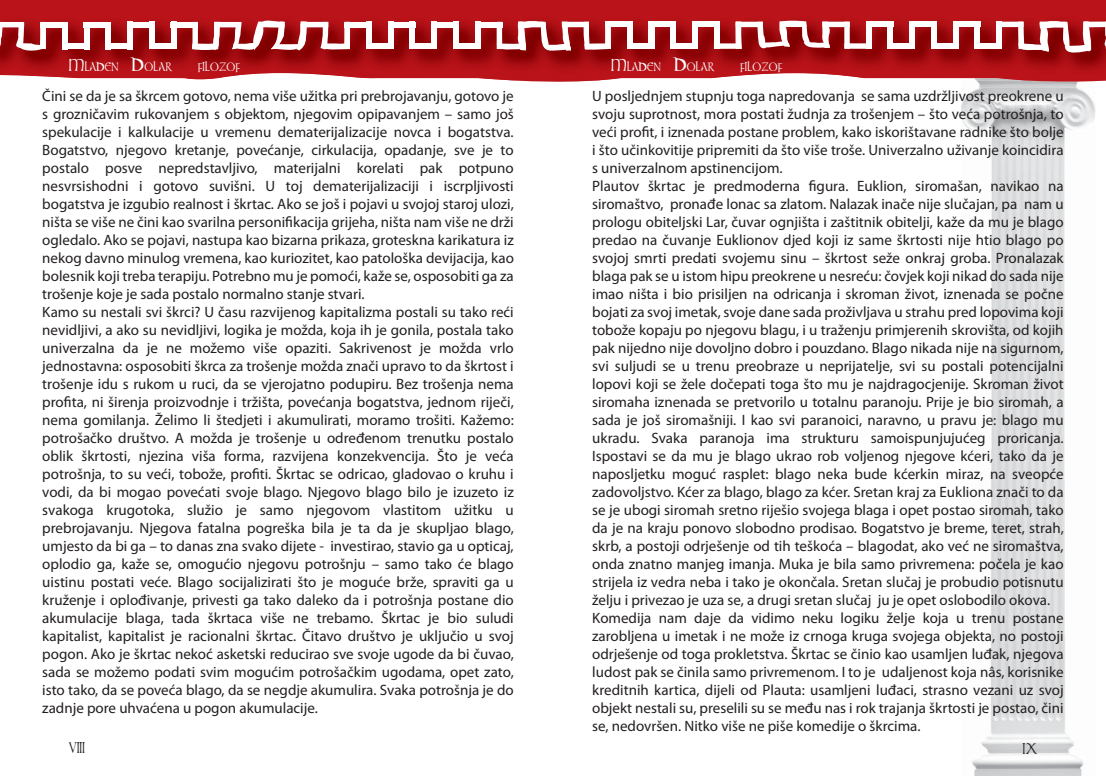
<style>
.page{position:relative;width:1106px;height:776px;background:#fff}
.page>*{position:absolute;margin:0;border:0;box-sizing:border-box;transform-origin:0 0}
.t1{font:18.75px "timesnewvespasian";color:#fff}
.t2{font:15px/18px "Myriad Pro";color:#231f20}
.t3{font:15px "timesnewvespasian";color:#231f20}
</style>
<div class="page">
<img style="left:961px;top:84px;width:134px;height:692px">
<svg style="left:0;top:0;width:1106px;height:84px;fill:#ba1319"></svg>
<img style="left:0;top:10px;width:1106px;height:70px">
<svg style="left:0;top:22px;width:51px;height:35px"></svg>
<div style="left:40px;top:22px;width:28px;height:5px;background:#fff"></div>
<div style="left:62px;top:22px;width:6px;height:27px;background:#fff"></div>
<div style="left:62px;top:44px;width:27px;height:5px;background:#fff"></div>
<div style="left:84px;top:22px;width:5px;height:27px;background:#fff"></div>
<div style="left:84px;top:22px;width:27px;height:5px;background:#fff"></div>
<div style="left:106px;top:22px;width:5px;height:27px;background:#fff"></div>
<div style="left:106px;top:44px;width:27px;height:5px;background:#fff"></div>
<div style="left:127px;top:22px;width:6px;height:27px;background:#fff"></div>
<div style="left:127px;top:22px;width:27px;height:5px;background:#fff"></div>
<div style="left:149px;top:22px;width:5px;height:27px;background:#fff"></div>
<div style="left:149px;top:44px;width:27px;height:5px;background:#fff"></div>
<div style="left:171px;top:22px;width:5px;height:27px;background:#fff"></div>
<div style="left:171px;top:22px;width:27px;height:5px;background:#fff"></div>
<svg style="left:192px;top:17px;width:158px;height:38px"></svg>
<div style="left:344px;top:22px;width:28px;height:5px;background:#fff"></div>
<div style="left:366px;top:22px;width:6px;height:27px;background:#fff"></div>
<div style="left:366px;top:44px;width:27px;height:5px;background:#fff"></div>
<div style="left:388px;top:22px;width:5px;height:27px;background:#fff"></div>
<div style="left:388px;top:22px;width:27px;height:5px;background:#fff"></div>
<div style="left:410px;top:22px;width:5px;height:27px;background:#fff"></div>
<div style="left:410px;top:44px;width:27px;height:5px;background:#fff"></div>
<div style="left:431px;top:22px;width:6px;height:27px;background:#fff"></div>
<div style="left:431px;top:22px;width:27px;height:5px;background:#fff"></div>
<div style="left:453px;top:22px;width:5px;height:27px;background:#fff"></div>
<div style="left:453px;top:44px;width:27px;height:5px;background:#fff"></div>
<div style="left:475px;top:22px;width:5px;height:27px;background:#fff"></div>
<div style="left:475px;top:22px;width:27px;height:5px;background:#fff"></div>
<svg style="left:496px;top:20px;width:114px;height:35px"></svg>
<div style="left:605px;top:22px;width:27px;height:5px;background:#fff"></div>
<div style="left:627px;top:22px;width:5px;height:27px;background:#fff"></div>
<div style="left:627px;top:43px;width:27px;height:6px;background:#fff"></div>
<div style="left:648px;top:22px;width:6px;height:27px;background:#fff"></div>
<div style="left:648px;top:22px;width:28px;height:5px;background:#fff"></div>
<div style="left:670px;top:22px;width:6px;height:27px;background:#fff"></div>
<div style="left:670px;top:43px;width:27px;height:6px;background:#fff"></div>
<div style="left:692px;top:22px;width:5px;height:27px;background:#fff"></div>
<div style="left:692px;top:22px;width:27px;height:5px;background:#fff"></div>
<svg style="left:714px;top:20px;width:157px;height:33px"></svg>
<div style="left:866px;top:22px;width:5px;height:27px;background:#fff"></div>
<div style="left:866px;top:22px;width:27px;height:5px;background:#fff"></div>
<div style="left:887px;top:22px;width:6px;height:27px;background:#fff"></div>
<div style="left:887px;top:43px;width:28px;height:6px;background:#fff"></div>
<div style="left:909px;top:22px;width:6px;height:27px;background:#fff"></div>
<div style="left:909px;top:22px;width:27px;height:5px;background:#fff"></div>
<div style="left:931px;top:22px;width:5px;height:27px;background:#fff"></div>
<div style="left:931px;top:43px;width:27px;height:6px;background:#fff"></div>
<div style="left:953px;top:22px;width:5px;height:27px;background:#fff"></div>
<div style="left:953px;top:22px;width:27px;height:5px;background:#fff"></div>
<div style="left:974px;top:22px;width:6px;height:27px;background:#fff"></div>
<div style="left:974px;top:43px;width:27px;height:6px;background:#fff"></div>
<svg style="left:996px;top:20px;width:110px;height:37px"></svg>
<p class="t1" style="left:68px;top:54px;width:105px">Mladen Dolar</p>
<p class="t1" style="left:198px;top:54px;width:44px">filozof</p>
<p class="t1" style="left:611px;top:54px;width:105px">Mladen Dolar</p>
<p class="t1" style="left:740px;top:54px;width:44px">filozof</p>
<p class="t2" style="left:592px;top:88px;width:473px">U posljednjem stupnju toga napredovanja se sama uzdržljivost preokrene u svoju suprotnost, mora postati žudnja za trošenjem – što veća potrošnja, to veći profit, i iznenada postane problem, kako iskorištavane radnike što bolje i što učinkovitije pripremiti da što više troše. Univerzalno uživanje koincidira s univerzalnom apstinencijom.<br>Plautov škrtac je predmoderna figura. Euklion, siromašan, navikao na siromaštvo, pronađe lonac sa zlatom. Nalazak inače nije slučajan, pa nam u prologu obiteljski Lar, čuvar ognjišta i zaštitnik obitelji, kaže da mu je blago predao na čuvanje Euklionov djed koji iz same škrtosti nije htio blago po svojoj smrti predati svojemu sinu – škrtost seže onkraj groba. Pronalazak blaga pak se u istom hipu preokrene u nesreću: čovjek koji nikad do sada nije imao ništa i bio prisiljen na odricanja i skroman život, iznenada se počne bojati za svoj imetak, svoje dane sada proživljava u strahu pred lopovima koji tobože kopaju po njegovu blagu, i u traženju primjerenih skrovišta, od kojih pak nijedno nije dovoljno dobro i pouzdano. Blago nikada nije na sigurnom, svi suljudi se u trenu preobraze u neprijatelje, svi su postali potencijalni lopovi koji se žele dočepati toga što mu je najdragocjenije. Skroman život siromaha iznenada se pretvorilo u totalnu paranoju. Prije je bio siromah, a sada je još siromašniji. I kao svi paranoici, naravno, u pravu je: blago mu ukradu. Svaka paranoja ima strukturu samoispunjujućeg proricanja.<br>Ispostavi se da mu je blago ukrao rob voljenog njegove kćeri, tako da je naposljetku moguć rasplet: blago neka bude kćerkin miraz, na sveopće zadovoljstvo. Kćer za blago, blago za kćer. Sretan kraj za Eukliona znači to da se je ubogi siromah sretno riješio svojega blaga i opet postao siromah, tako da je na kraju ponovo slobodno prodisao. Bogatstvo je breme, teret, strah, skrb, a postoji odrješenje od tih teškoća – blagodat, ako već ne siromaštva, onda znatno manjeg imanja. Muka je bila samo privremena: počela je kao strijela iz vedra neba i tako je okončala. Sretan slučaj je probudio potisnutu želju i privezao je uza se, a drugi sretan slučaj ju je opet oslobodilo okova.<br>Komedija nam daje da vidimo neku logiku želje koja u trenu postane zarobljena u imetak i ne može iz crnoga kruga svojega objekta, no postoji odrješenje od toga prokletstva. Škrtac se činio kao usamljen luđak, njegova ludost pak se činila samo privremenom. I to je udaljenost koja nâs, korisnike kreditnih kartica, dijeli od Plauta: usamljeni luđaci, strasno vezani uz svoj objekt nestali su, preselili su se među nas i rok trajanja škrtosti je postao, čini se, nedovršen. Nitko više ne piše komedije o škrcima.</p>
<p class="t2" style="left:42px;top:88px;width:473px">Čini se da je sa škrcem gotovo, nema više užitka pri prebrojavanju, gotovo je s grozničavim rukovanjem s objektom, njegovim opipavanjem – samo još spekulacije i kalkulacije u vremenu dematerijalizacije novca i bogatstva.<br>Bogatstvo, njegovo kretanje, povećanje, cirkulacija, opadanje, sve je to postalo posve nepredstavljivo, materijalni korelati pak potpuno nesvrsishodni i gotovo suvišni. U toj dematerijalizaciji i iscrpljivosti bogatstva je izgubio realnost i škrtac. Ako se još i pojavi u svojoj staroj ulozi, ništa se više ne čini kao svarilna personifikacija grijeha, ništa nam više ne drži ogledalo. Ako se pojavi, nastupa kao bizarna prikaza, groteskna karikatura iz nekog davno minulog vremena, kao kuriozitet, kao patološka devijacija, kao bolesnik koji treba terapiju. Potrebno mu je pomoći, kaže se, osposobiti ga za trošenje koje je sada postalo normalno stanje stvari.<br>Kamo su nestali svi škrci? U času razvijenog kapitalizma postali su tako reći nevidljivi, a ako su nevidljivi, logika je možda, koja ih je gonila, postala tako univerzalna da je ne možemo više opaziti. Sakrivenost je možda vrlo jednostavna: osposobiti škrca za trošenje možda znači upravo to da škrtost i trošenje idu s rukom u ruci, da se vjerojatno podupiru. Bez trošenja nema profita, ni širenja proizvodnje i tržišta, povećanja bogatstva, jednom riječi, nema gomilanja. Želimo li štedjeti i akumulirati, moramo trošiti. Kažemo: potrošačko društvo. A možda je trošenje u određenom trenutku postalo oblik škrtosti, njezina viša forma, razvijena konzekvencija. Što je veća potrošnja, to su veći, tobože, profiti. Škrtac se odricao, gladovao o kruhu i vodi, da bi mogao povećati svoje blago. Njegovo blago bilo je izuzeto iz svakoga krugotoka, služio je samo njegovom vlastitom užitku u prebrojavanju. Njegova fatalna pogreška bila je ta da je skupljao blago, umjesto da bi ga – to danas zna svako dijete - investirao, stavio ga u opticaj, oplodio ga, kaže se, omogućio njegovu potrošnju – samo tako će blago uistinu postati veće. Blago socijalizirati što je moguće brže, spraviti ga u kruženje i oplođivanje, privesti ga tako daleko da i potrošnja postane dio akumulacije blaga, tada škrtaca više ne trebamo. Škrtac je bio suludi kapitalist, kapitalist je racionalni škrtac. Čitavo društvo je uključio u svoj pogon. Ako je škrtac nekoć asketski reducirao sve svoje ugode da bi čuvao, sada se možemo podati svim mogućim potrošačkim ugodama, opet zato, isto tako, da se poveća blago, da se negdje akumulira. Svaka potrošnja je do zadnje pore uhvaćena u pogon akumulacije.</p>
<p class="t3" style="left:70px;top:739px;width:17px">8</p>
<p class="t3" style="left:1021px;top:740px;width:16px">9</p>
</div>
